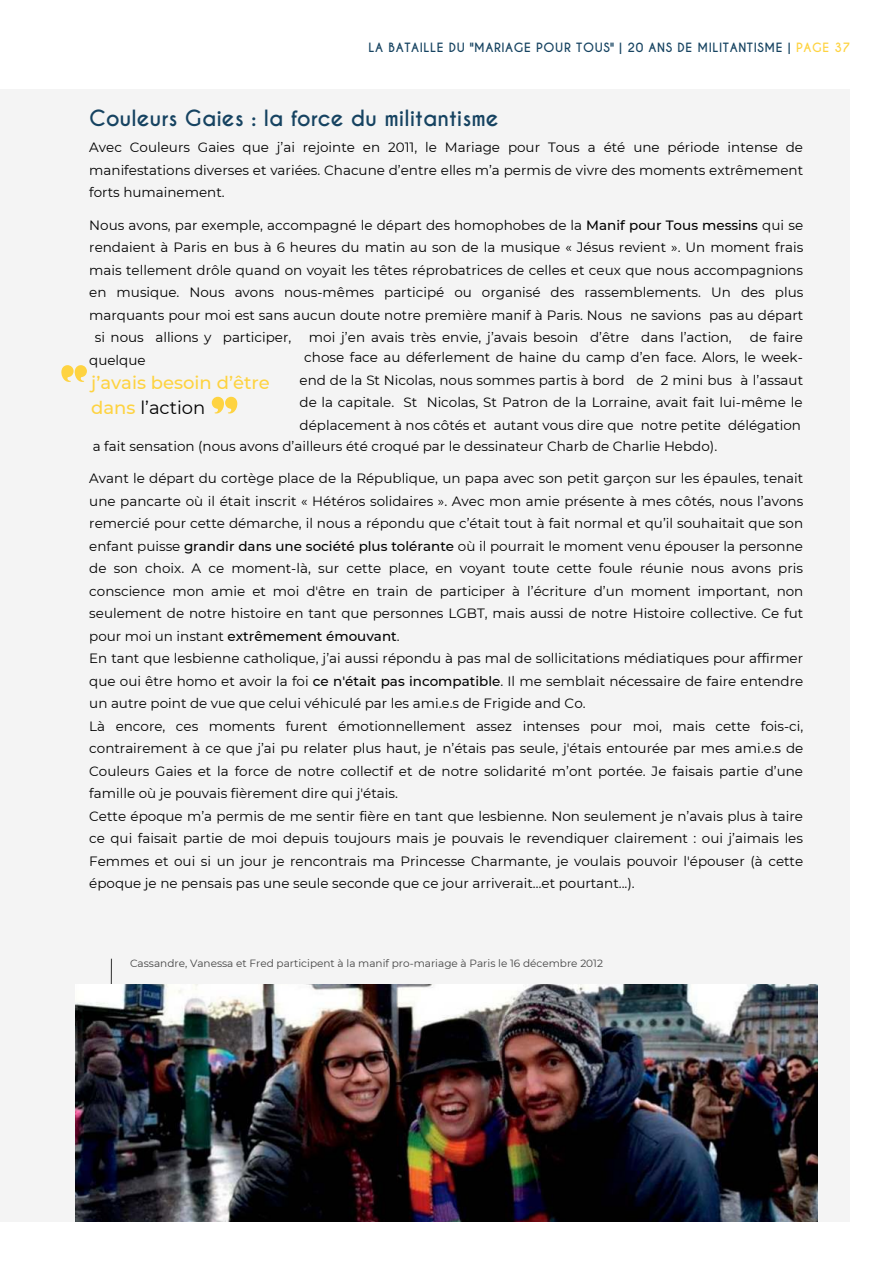
<style>
.page{position:relative;width:893px;height:1264px;background:#fff}
.page>*{position:absolute;margin:0;border:0;box-sizing:border-box;transform-origin:0 0}
.t1{font:700 21px "Caviar Dreams";color:#164361}
.t2{font:500 18px/24.8px "Montserrat";color:#fed341}
.t3{font:13.5px/22.5px "Montserrat";color:#000}
.t4{font:700 12px "Caviar Dreams";letter-spacing:.05em;color:#164361}
.t5{font:10.5px "Montserrat";color:#444}
.s1{color:#fed341}
.s2{font-weight:500}
.s3{font-weight:400;color:#000}
</style>
<div class="page">
<div style="left:0;top:89px;width:849px;height:1132px;background:#f4f4f4"></div>
<svg style="left:212px;top:397px;width:25px;height:16px"></svg>
<svg style="left:61px;top:365px;width:25px;height:17px"></svg>
<hr style="left:110px;top:958px;width:2px;height:80px;background:#444">
<img style="left:75px;top:984px;width:742px;height:237px">
<p class="t4" style="left:368px;top:40px;width:483px">LA BATAILLE DU "MARIAGE POUR TOUS" | 20 ANS DE MILITANTISME | <span class="s1">PAGE 37</span></p>
<h1 class="t1" style="left:89px;top:105px;width:411px">Couleurs Gaies : la force du militantisme</h1>
<p class="t3" style="left:89px;top:136px;width:715px;text-align:justify">Avec Couleurs Gaies que j’ai rejointe en 2011, le Mariage pour Tous a été une période intense de manifestations diverses et variées. Chacune d’entre elles m’a permis de vivre des moments extrêmement forts humainement.</p>
<p class="t3" style="left:89px;top:213px;width:715px">Nous avons, par exemple, accompagné le départ des homophobes de la <span class="s2">Manif pour Tous messins</span> qui se</p>
<p class="t3" style="left:89px;top:236px;width:715px">rendaient à Paris en bus à 6 heures du matin au son de la musique « Jésus revient ». Un moment frais</p>
<p class="t3" style="left:89px;top:258px;width:715px">mais tellement drôle quand on voyait les têtes réprobatrices de celles et ceux que nous accompagnions</p>
<p class="t3" style="left:89px;top:281px;width:715px">en musique. Nous avons nous-mêmes participé ou organisé des rassemblements. Un des plus</p>
<p class="t3" style="left:89px;top:303px;width:715px">marquants pour moi est sans aucun doute notre première manif à Paris. Nous ne savions pas au départ</p>
<p class="t3" style="left:95px;top:325px;width:198px">si nous allions y participer,</p>
<p class="t3" style="left:309px;top:325px;width:424px">moi j’en avais très envie, j’avais besoin d’être dans l’action,</p>
<p class="t3" style="left:749px;top:325px;width:55px">de faire</p>
<p class="t3" style="left:89px;top:348px;width:58px">quelque</p>
<p class="t3" style="left:299px;top:345px;width:505px;text-align:center">chose face au déferlement de haine du camp d’en face. Alors, le week&shy;end de la St Nicolas, nous sommes partis à bord de 2 mini bus à l’assaut de la capitale. St Nicolas, St Patron de la Lorraine, avait fait lui-même le déplacement à nos côtés et autant vous dire que notre petite délégation</p>
<h2 class="t2" style="left:91px;top:369px;width:180px">j’avais besoin d’être dans <span class="s3">l’action</span></h2>
<p class="t3" style="left:93px;top:434px;width:626px">a fait sensation (nous avons d’ailleurs été croqué par le dessinateur Charb de Charlie Hebdo).</p>
<p class="t3" style="left:89px;top:466px;width:715px">Avant le départ du cortège place de la République, un papa avec son petit garçon sur les épaules, tenait une pancarte où il était inscrit « Hétéros solidaires ». Avec mon amie présente à mes côtés, nous l’avons remercié pour cette démarche, il nous a répondu que c’était tout à fait normal et qu’il souhaitait que son enfant puisse <span class="s2">grandir dans une société plus tolérante</span> où il pourrait le moment venu épouser la personne de son choix. A ce moment-là, sur cette place, en voyant toute cette foule réunie nous avons pris conscience mon amie et moi d'être en train de participer à l’écriture d’un moment important, non seulement de notre histoire en tant que personnes LGBT, mais aussi de notre Histoire collective. Ce fut pour moi un instant <span class="s2">extrêmement émouvant</span>.<br>En tant que lesbienne catholique, j’ai aussi répondu à pas mal de sollicitations médiatiques pour affirmer que oui être homo et avoir la foi <span class="s2">ce n'était pas incompatible</span>. Il me semblait nécessaire de faire entendre un autre point de vue que celui véhiculé par les ami.e.s de Frigide and Co.<br>Là encore, ces moments furent émotionnellement assez intenses pour moi, mais cette fois-ci, contrairement à ce que j’ai pu relater plus haut, je n’étais pas seule, j'étais entourée par mes ami.e.s de Couleurs Gaies et la force de notre collectif et de notre solidarité m’ont portée. Je faisais partie d’une famille où je pouvais fièrement dire qui j'étais.<br>Cette époque m’a permis de me sentir fière en tant que lesbienne. Non seulement je n’avais plus à taire ce qui faisait partie de moi depuis toujours mais je pouvais le revendiquer clairement : oui j’aimais les Femmes et oui si un jour je rencontrais ma Princesse Charmante, je voulais pouvoir l'épouser (à cette époque je ne pensais pas une seule seconde que ce jour arriverait…et pourtant...).</p>
<p class="t5" style="left:130px;top:956px;width:474px">Cassandre, Vanessa et Fred participent à la manif pro-mariage à Paris le 16 décembre 2012</p>
</div>
